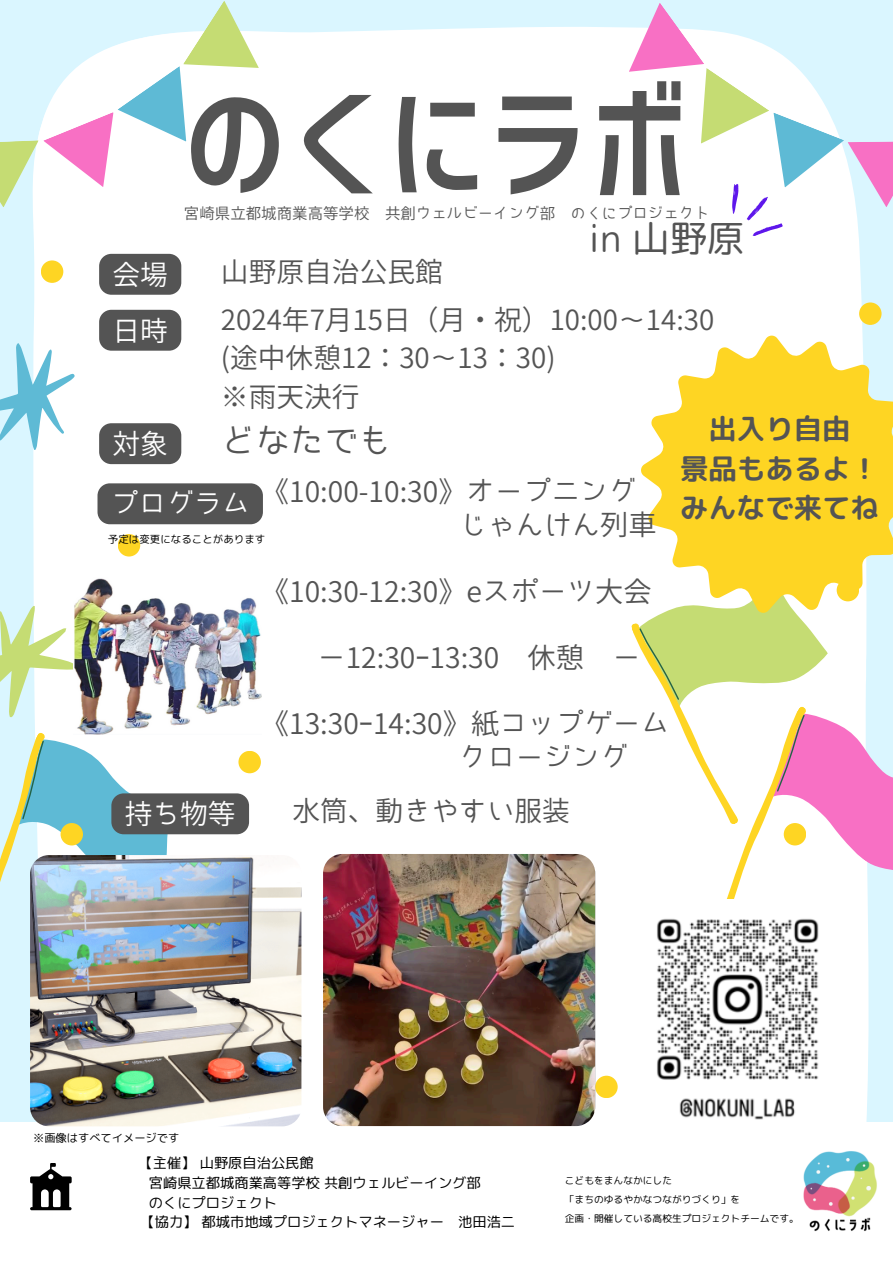
<style>
.page{position:relative;width:893px;height:1263px;background:#daf6ff}
.page>*{position:absolute;margin:0;border:0;box-sizing:border-box;transform-origin:0 0}
.t1{font:134.93px "Corporate Logo Medium";color:#545454}
.t2{font:37.5px "rounded mplus 1 p regular";color:#545454}
.t3{font:34.5px "Bokutachino Gothic 2";color:#545454}
.t4{font:28.42px/39.4px "rounded mplus 1 p bold";color:#545454;text-align:center}
.t5{font:28.28px/33.2px "Bokutachino Gothic 2";color:#545454}
.t6{font:27.75px/38.8px "Bokutachino Gothic 2";color:#545454}
.t7{font:27.75px "Bokutachino Gothic 2";color:#fff}
.t8{font:15.45px "Bokutachino Gothic 2";color:#545454}
.t9{font:14.25px "rounded mplus 1 p regular";color:#000}
.t10{font:11.25px "rounded mplus 1 p regular";color:#000}
.t11{font:10.5px "rounded mplus 1 p regular";color:#000}
.t12{font:9.75px "rounded mplus 1 p regular";color:#000}
</style>
<div class="page">
<div style="left:32px;top:27px;width:829px;height:1095px;background:#fff"></div>
<img style="left:623px;top:899px;width:231px;height:223px">
<svg style="left:630px;top:573px;width:263px;height:346px;background:#f2e5db"></svg>
<div style="left:0;top:1122px;width:893px;height:141px;background:#fff"></div>
<svg style="left:30px;top:1163px;width:42px;height:47px"></svg>
<svg style="left:0;top:1px;width:279px;height:208px"></svg>
<svg style="left:641px;top:335px;width:252px;height:278px;background:#fbdf5d"></svg>
<div style="left:118px;top:534px;width:22px;height:22px;background:#fed523;border-radius:50%"></div>
<div style="left:41px;top:260px;width:22px;height:23px;background:#fed523;border-radius:50%"></div>
<div style="left:238px;top:751px;width:23px;height:22px;background:#fed523;border-radius:50%"></div>
<div style="left:836px;top:579px;width:23px;height:22px;background:#fed523;border-radius:50%"></div>
<div style="left:859px;top:302px;width:22px;height:23px;background:#fed523;border-radius:50%"></div>
<div style="left:595px;top:1076px;width:22px;height:22px;background:#fed523;border-radius:50%"></div>
<div style="left:783px;top:823px;width:23px;height:22px;background:#fed523;border-radius:50%"></div>
<img style="left:804px;top:1151px;width:73px;height:81px">
<img style="left:30px;top:855px;width:271px;height:271px;border-radius:19px">
<svg style="left:606px;top:3px;width:287px;height:233px"></svg>
<svg style="left:0;top:342px;width:76px;height:109px"></svg>
<img style="left:323px;top:854px;width:272px;height:272px">
<img style="left:73px;top:575px;width:188px;height:159px">
<svg style="left:99px;top:254px;width:82px;height:41px;background:#5b5b5b"></svg>
<svg style="left:99px;top:310px;width:82px;height:41px;background:#5b5b5b"></svg>
<div style="left:97px;top:483px;width:166px;height:41px;background:#545454;border-radius:12px"></div>
<img style="left:0;top:590px;width:249px;height:360px">
<svg style="left:99px;top:423px;width:82px;height:41px;background:#5b5b5b"></svg>
<h4 class="t1" style="left:180px;top:77px;width:511px">のくにラボ</h4>
<h4 class="t8" style="left:184px;top:205px;width:527px">宮崎県立都城商業高等学校 共創ウェルビーイング部 のくにプロジェクト</h4>
<p class="t2" style="left:588px;top:211px;width:158px">in 山野原</p>
<h4 class="t6" style="left:221px;top:252px;width:223px">山野原自治公民館</h4>
<h4 class="t7" style="left:112px;top:260px;width:57px">会場</h4>
<h4 class="t7" style="left:112px;top:316px;width:57px">日時</h4>
<p class="t6" style="left:221px;top:299px;width:495px">2024年7月 15日（月・祝）10:00〜 14:30 (途中休憩12：30～ 13：30)<br>※雨天決行</p>
<p class="t4" style="left:680px;top:409px;width:200px">出入り自由<br>景品もあるよ！みんなで来てね</p>
<h4 class="t7" style="left:112px;top:430px;width:57px">対象</h4>
<h4 class="t3" style="left:221px;top:422px;width:174px">どなたでも</h4>
<p class="t5" style="left:459px;top:475px;width:196px;text-indent:-198px">《10:00-10:30》オープニングじゃんけん列車</p>
<p class="t5" style="left:261px;top:574px;width:392px">《10:30-12:30》eスポーツ大会</p>
<h1 class="t5" style="left:317px;top:641px;width:325px">ー12:30ｰ13:30 休憩 ー</h1>
<h5 class="t5" style="left:459px;top:707px;width:212px;text-indent:-198px">《13:30ｰ14:30》紙コップゲームクロージング</h5>
<h4 class="t7" style="left:111px;top:490px;width:140px">プログラム</h4>
<h4 class="t11" style="left:108px;top:532px;width:159px">予定は変更になることがあります</h4>
<h2 class="t7" style="left:125px;top:800px;width:112px">持ち物等</h2>
<h4 class="t6" style="left:292px;top:791px;width:279px">水筒、動きやすい服装</h4>
<p class="t10" style="left:33px;top:1130px;width:148px">※画像はすべてイメージです</p>
<p class="t9" style="left:139px;top:1153px;width:177px">【主催】山野原自治公民館</p>
<p class="t9" style="left:149px;top:1172px;width:333px">宮崎県立都城商業高等学校共創ウェルビーイング部</p>
<p class="t9" style="left:149px;top:1192px;width:130px">のくにプロジェクト</p>
<p class="t9" style="left:140px;top:1212px;width:376px">【協力】都城市地域プロジェクトマネージャー 池田浩二</p>
<h4 class="t12" style="left:565px;top:1173px;width:109px">こどもをまんなかにした</h4>
<p class="t12" style="left:565px;top:1192px;width:177px">「まちのゆるやかなつながりづくり」を</p>
<h4 class="t12" style="left:565px;top:1211px;width:235px">企画・開催している高校生プロジェクトチームです。</h4>
</div>
